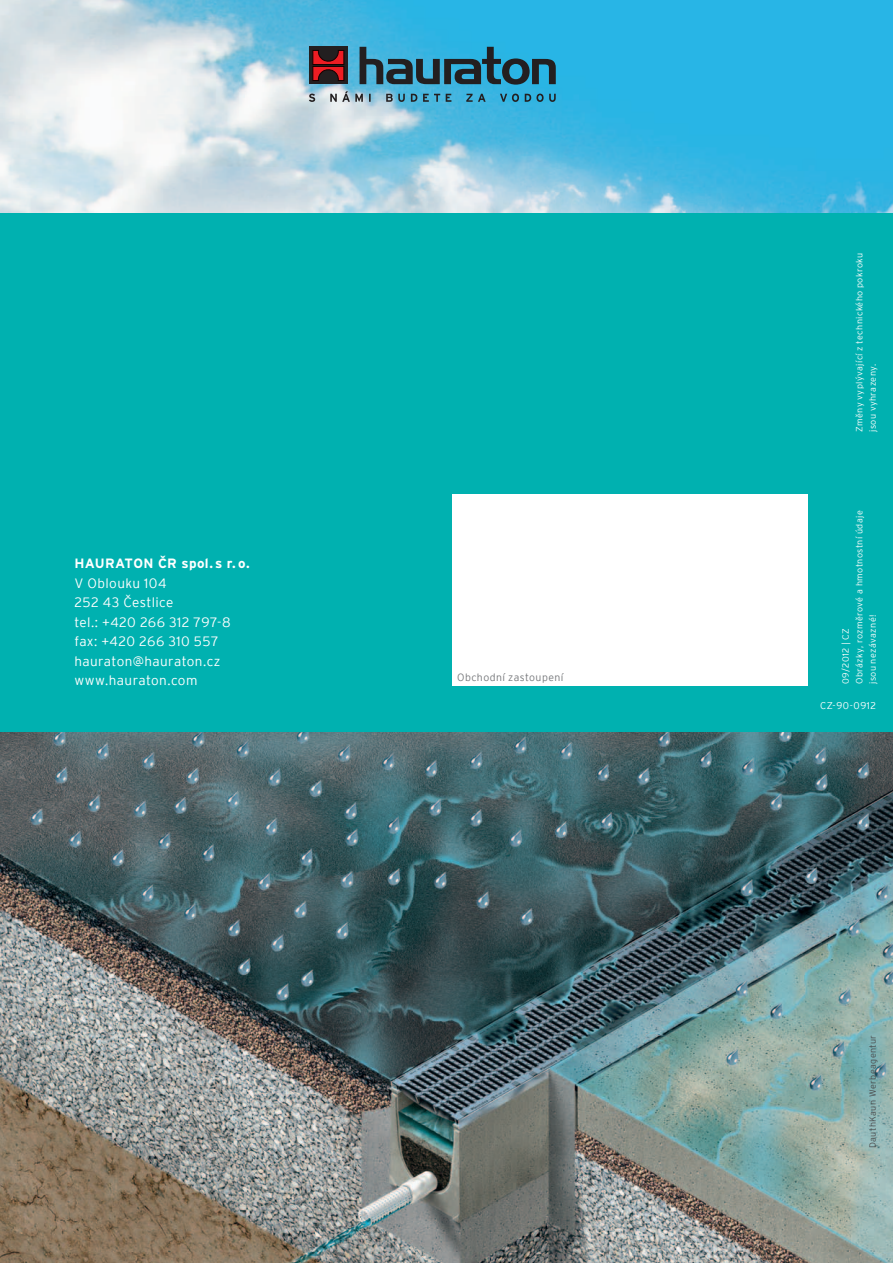
<style>
.page{position:relative;width:893px;height:1263px;background:#fff}
.page>*{position:absolute;margin:0;border:0;box-sizing:border-box;transform-origin:0 0}
.t1{font:300 13.5px/19.5px "Interstate";letter-spacing:.03em;color:#fff}
.t2{font:700 13.5px "Interstate 3";letter-spacing:.025em;color:#fff}
.t3{font:300 10.5px "Interstate";letter-spacing:.04em;color:#76787b}
.t4{font:300 9.75px "Interstate";letter-spacing:.05em;color:#fff}
.t5{font:300 9px/13.5px "Interstate";letter-spacing:.045em;color:#fff}
.t6{font:300 9px "Interstate";letter-spacing:.04em;color:#4b4c4d}
</style>
<div class="page">
<img style="left:0;top:731px;width:893px;height:532px">
<img style="left:0;top:0;width:893px;height:213px">
<div style="left:0;top:213px;width:893px;height:518px;background:#00b1b0"></div>
<div style="left:453px;top:494px;width:355px;height:191px;background:#fff"></div>
<svg style="left:309px;top:47px;width:247px;height:55px;background:#407d97"></svg>
<h1 class="t2" style="left:74px;top:556px;width:21px">HAURATON</h1>
<h1 class="t2" style="left:158px;top:556px;width:93px">ČR SPOL.S R. O.</h1>
<h1 class="t1" style="left:74px;top:573px;width:158px">VOblouku 104<br>252 43 Čestlice<br>tel.: +420 266 312 797-8 fax: +420 266 310 557 hauraton@hauraton.cz www.hauraton.com</h1>
<p class="t3" style="left:457px;top:671px;width:108px">Obchodní zastoupení</p>
<p class="t5" style="left:852px;top:432px;width:181px;rotate:-90deg">Změny vyplývající z technického pokroku jsou vyhrazeny.</p>
<p class="t5" style="left:839px;top:684px;width:175px;rotate:-90deg">09/2012 | CZ<br>Obrázky, rozměrové a hmotnostní údaje jsou nezávazné!</p>
<p class="t4" style="left:820px;top:700px;width:57px">CZ-90-0912</p>
<p class="t6" style="left:868px;top:1148px;width:115px;rotate:-90deg">DauthKaun Werbeagentur</p>
</div>
